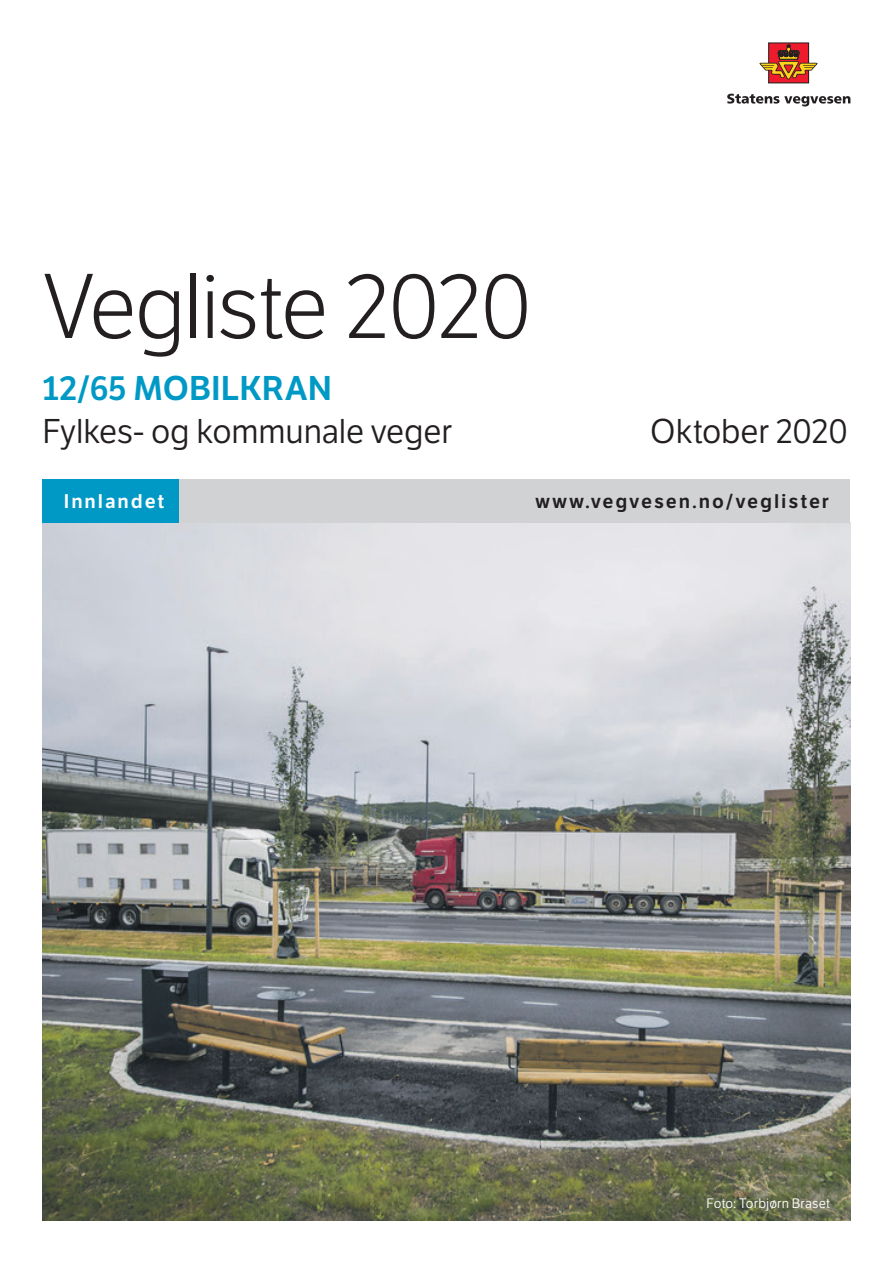
<style>
.page{position:relative;width:893px;height:1263px;background:#fff}
.page>*{position:absolute;margin:0;border:0;box-sizing:border-box;transform-origin:0 0}
.t1{font:300 89.1px "LFT Etica";letter-spacing:-.025em;color:#231f20}
.t2{font:33.45px "LFT Etica";letter-spacing:-.005em;color:#231f20}
.t3{font:600 33.45px "LFT Etica";letter-spacing:.005em;color:#0099c6}
.t4{font:600 19.2px "LFT Etica";letter-spacing:.1em;color:#231f20}
.t5{font:600 19.2px "LFT Etica";letter-spacing:.1em;color:#fff}
.t6{font:13.35px "LFT Etica";letter-spacing:.01em;color:#fff}
</style>
<div class="page">
<img style="left:43px;top:522px;width:807px;height:698px">
<div style="left:43px;top:479px;width:807px;height:43px;background:#d1d2d4"></div>
<svg style="left:727px;top:94px;width:123px;height:12px"></svg>
<div style="left:769px;top:43px;width:40px;height:40px;background:#ee1b2c"></div>
<svg style="left:759px;top:44px;width:59px;height:36px"></svg>
<div style="left:43px;top:479px;width:136px;height:43px;background:#0099c6"></div>
<h1 class="t1" style="left:43px;top:256px;width:492px">Vegliste 2020</h1>
<p class="t3" style="left:43px;top:368px;width:291px">12/65 MOBILKRAN</p>
<p class="t2" style="left:43px;top:412px;width:411px">Fylkes- og kommunale veger</p>
<p class="t2" style="left:650px;top:412px;width:199px">Oktober 2020</p>
<p class="t5" style="left:64px;top:489px;width:102px">Innlandet</p>
<p class="t4" style="left:535px;top:489px;width:296px">www.vegvesen.no/veglister</p>
<p class="t6" style="left:707px;top:1195px;width:125px">Foto: Torbjørn Braset</p>
</div>
